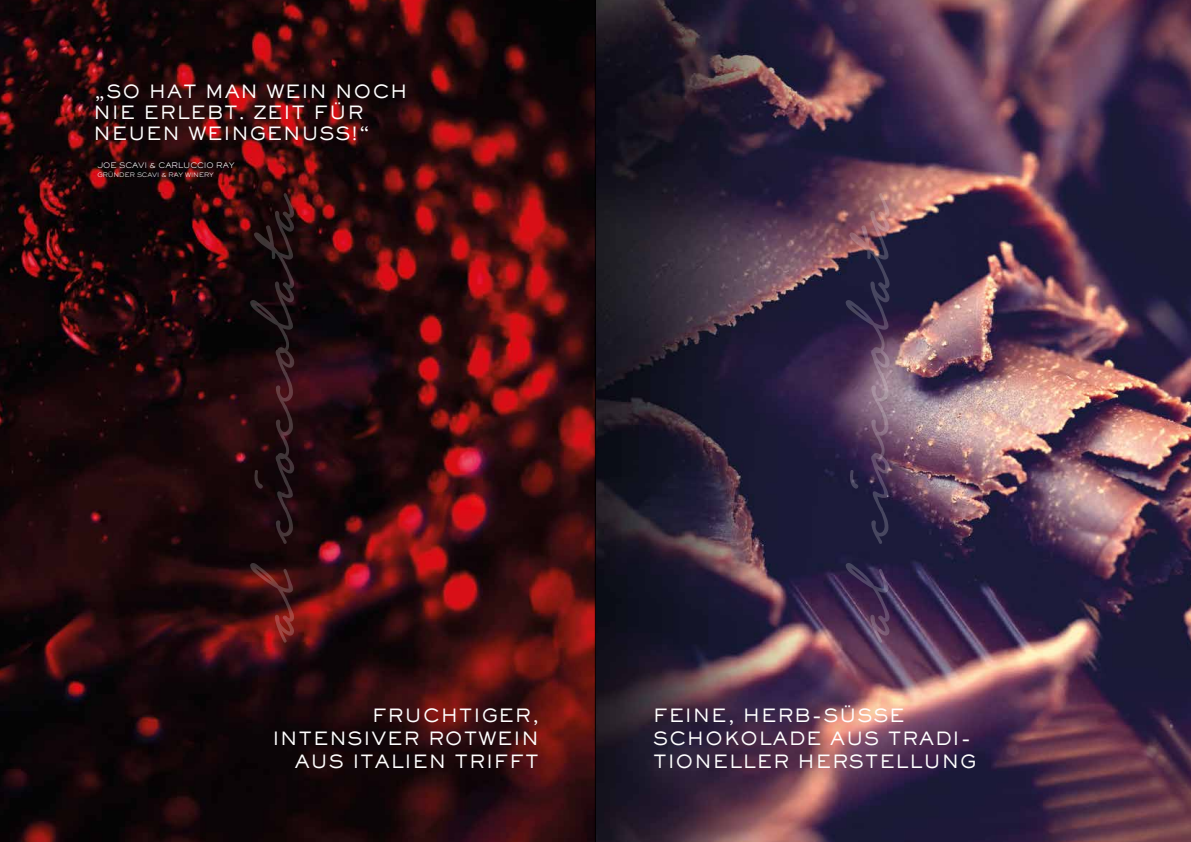
<style>
.page{position:relative;width:1191px;height:842px;background:#fff}
.page>*{position:absolute;margin:0;border:0;box-sizing:border-box;transform-origin:0 0}
.t1{font:500 18px/23px "Sackers Gothic Std";letter-spacing:.05em;color:#fff}
.t2{font:300 7.5px "Sackers Gothic Std";letter-spacing:-.02em;color:#fff}
.t3{font:300 6px "Sackers Gothic Std";letter-spacing:-.02em;color:#fff}
</style>
<div class="page">
<img style="left:0;top:0;width:1191px;height:842px">
<svg style="left:845px;top:563px;width:44px;height:80px;background:#483256"></svg>
<svg style="left:845px;top:193px;width:44px;height:351px;background:#503b56"></svg>
<svg style="left:250px;top:563px;width:44px;height:80px;background:#591818"></svg>
<svg style="left:250px;top:193px;width:44px;height:351px;background:#210f13"></svg>
<hr style="left:595px;top:0;width:1px;height:842px;background:#000">
<p class="t1" style="left:94px;top:81px;width:315px;line-height:21px">„SO HAT MAN WEIN NOCH<br>NIE ERLEBT. ZEIT FÜR<br>NEUEN WEINGENUSS!“</p>
<p class="t2" style="left:97px;top:161px;width:139px">JOE SCAVI &amp; CARLUCCIO RAY</p>
<p class="t3" style="left:97px;top:171px;width:118px">GRÜNDER SCAVI &amp; RAY WINERY</p>
<p class="t1" style="left:272px;top:704px;width:268px;text-align:right">FRUCHTIGER,<br>INTENSIVER ROTWEIN<br>AUS ITALIEN TRIFFT</p>
<p class="t1" style="left:653px;top:704px;width:324px">FEINE, HERB-SÜSSE<br>SCHOKOLADE AUS TRADI-<br>TIONELLER HERSTELLUNG</p>
</div>
